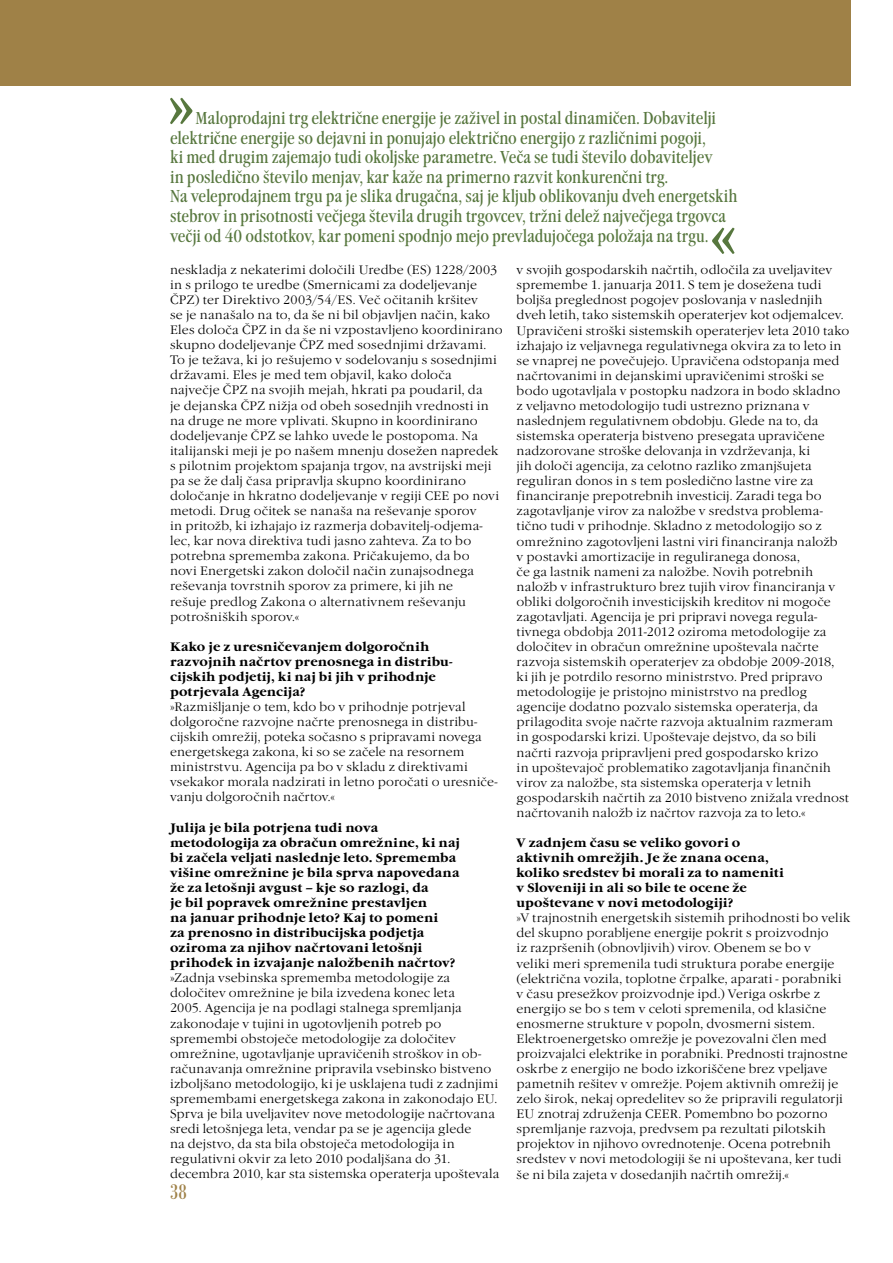
<style>
.page{position:relative;width:893px;height:1263px;background:#fff}
.page>*{position:absolute;margin:0;border:0;box-sizing:border-box;transform-origin:0 0}
.t1{font:condensed 22.5px "Bodoni Ant TEE";color:#9f8147}
.t2{font:condensed 18px/19.5px "Garamond Itc TEE";letter-spacing:-.01em;color:#57773e}
.t3{font:12.75px/15px "Garamond Itc TEE Ligh";letter-spacing:.01em;color:#000}
.t4{font:700 12.75px/15px "Garamond Itc TEE";letter-spacing:.015em;color:#000}
</style>
<div class="page">
<svg style="left:170px;top:98px;width:22px;height:26px"></svg>
<svg style="left:712px;top:228px;width:22px;height:26px"></svg>
<div style="left:0;top:0;width:850px;height:85px;background:#9f8147"></div>
<p class="t2" style="left:170px;top:109px;width:569px;text-indent:26px">Maloprodajni trg električne energije je zaživel in postal dinamičen. Dobavitelji električne energije so dejavni in ponujajo električno energijo z različnimi pogoji,<br>ki med drugim zajemajo tudi okoljske parametre. Veča se tudi število dobaviteljev<br>in posledično število menjav, kar kaže na primerno razvit konkurenčni trg.<br>Na veleprodajnem trgu pa je slika drugačna, saj je kljub oblikovanju dveh energetskih stebrov in prisotnosti večjega števila drugih trgovcev, tržni delež največjega trgovca večji od 40 odstotkov, kar pomeni spodnjo mejo prevladujočega položaja na trgu.</p>
<p class="t3" style="left:170px;top:262px;width:334px">neskladja z nekaterimi določili Uredbe (ES) 1228/2003 in s prilogo te uredbe (Smernicami za dodeljevanje ČPZ) ter Direktivo 2003/54/ES. Več očitanih kršitev<br>se je nanašalo na to, da še ni bil objavljen način, kako Eles določa ČPZ in da še ni vzpostavljeno koordinirano skupno dodeljevanje ČPZ med sosednjimi državami.<br>To je težava, ki jo rešujemo v sodelovanju s sosednjimi državami. Eles je med tem objavil, kako določa največje ČPZ na svojih mejah, hkrati pa poudaril, da<br>je dejanska ČPZ nižja od obeh sosednjih vrednosti in na druge ne more vplivati. Skupno in koordinirano dodeljevanje ČPZ se lahko uvede le postopoma. Na italijanski meji je po našem mnenju dosežen napredek s pilotnim projektom spajanja trgov, na avstrijski meji pa se že dalj časa pripravlja skupno koordinirano določanje in hkratno dodeljevanje v regiji CEE po novi metodi. Drug očitek se nanaša na reševanje sporov<br>in pritožb, ki izhajajo iz razmerja dobavitelj-odjema&shy;lec, kar nova direktiva tudi jasno zahteva. Za to bo potrebna sprememba zakona. Pričakujemo, da bo<br>novi Energetski zakon določil način zunajsodnega reševanja tovrstnih sporov za primere, ki jih ne<br>rešuje predlog Zakona o alternativnem reševanju potrošniških sporov.«</p>
<p class="t4" style="left:170px;top:639px;width:284px">Kako je z uresničevanjem dolgoročnih razvojnih načrtov prenosnega in distribu&shy;cijskih podjetij, ki naj bi jih v prihodnje potrjevala Agencija?</p>
<p class="t3" style="left:170px;top:699px;width:329px">»Razmišljanje o tem, kdo bo v prihodnje potrjeval dolgoročne razvojne načrte prenosnega in distribu&shy;cijskih omrežij, poteka sočasno s pripravami novega energetskega zakona, ki so se začele na resornem ministrstvu. Agencija pa bo v skladu z direktivami vsekakor morala nadzirati in letno poročati o uresniče&shy;vanju dolgoročnih načrtov.«</p>
<p class="t4" style="left:170px;top:820px;width:291px">Julija je bila potrjena tudi nova metodologija za obračun omrežnine, ki naj bi začela veljati naslednje leto. Sprememba višine omrežnine je bila sprva napovedana že za letošnji avgust – kje so razlogi, da<br>je bil popravek omrežnine prestavljen<br>na januar prihodnje leto? Kaj to pomeni<br>za prenosno in distribucijska podjetja oziroma za njihov načrtovani letošnji prihodek in izvajanje naložbenih načrtov?</p>
<p class="t3" style="left:170px;top:971px;width:331px">»Zadnja vsebinska sprememba metodologije za določitev omrežnine je bila izvedena konec leta<br>2005. Agencija je na podlagi stalnega spremljanja zakonodaje v tujini in ugotovljenih potreb po spremembi obstoječe metodologije za določitev omrežnine, ugotavljanje upravičenih stroškov in ob&shy;računavanja omrežnine pripravila vsebinsko bistveno izboljšano metodologijo, ki je usklajena tudi z zadnjimi spremembami energetskega zakona in zakonodajo EU.<br>Sprva je bila uveljavitev nove metodologije načrtovana sredi letošnjega leta, vendar pa se je agencija glede<br>na dejstvo, da sta bila obstoječa metodologija in regulativni okvir za leto 2010 podaljšana do 31. decembra 2010, kar sta sistemska operaterja upoštevala</p>
<h1 class="t1" style="left:170px;top:1179px;width:18px">38</h1>
<p class="t3" style="left:517px;top:263px;width:334px">v svojih gospodarskih načrtih, odločila za uveljavitev spremembe 1. januarja 2011. S tem je dosežena tudi boljša preglednost pogojev poslovanja v naslednjih dveh letih, tako sistemskih operaterjev kot odjemalcev.<br>Upravičeni stroški sistemskih operaterjev leta 2010 tako izhajajo iz veljavnega regulativnega okvira za to leto in se vnaprej ne povečujejo. Upravičena odstopanja med načrtovanimi in dejanskimi upravičenimi stroški se bodo ugotavljala v postopku nadzora in bodo skladno z veljavno metodologijo tudi ustrezno priznana v naslednjem regulativnem obdobju. Glede na to, da sistemska operaterja bistveno presegata upravičene nadzorovane stroške delovanja in vzdrževanja, ki<br>jih določi agencija, za celotno razliko zmanjšujeta reguliran donos in s tem posledično lastne vire za financiranje prepotrebnih investicij. Zaradi tega bo zagotavljanje virov za naložbe v sredstva problema&shy;tično tudi v prihodnje. Skladno z metodologijo so z omrežnino zagotovljeni lastni viri financiranja naložb<br>v postavki amortizacije in reguliranega donosa,<br>če ga lastnik nameni za naložbe. Novih potrebnih naložb v infrastrukturo brez tujih virov financiranja v obliki dolgoročnih investicijskih kreditov ni mogoče zagotavljati. Agencija je pri pripravi novega regula&shy;tivnega obdobja 2011-2012 oziroma metodologije za določitev in obračun omrežnine upoštevala načrte razvoja sistemskih operaterjev za obdobje 2009-2018,<br>ki jih je potrdilo resorno ministrstvo. Pred pripravo metodologije je pristojno ministrstvo na predlog agencije dodatno pozvalo sistemska operaterja, da prilagodita svoje načrte razvoja aktualnim razmeram<br>in gospodarski krizi. Upoštevaje dejstvo, da so bili načrti razvoja pripravljeni pred gospodarsko krizo<br>in upoštevajoč problematiko zagotavljanja finančnih virov za naložbe, sta sistemska operaterja v letnih gospodarskih načrtih za 2010 bistveno znižala vrednost načrtovanih naložb iz načrtov razvoja za to leto.«</p>
<p class="t4" style="left:517px;top:835px;width:269px">V zadnjem času se veliko govori o aktivnih omrežjih. Je že znana ocena, koliko sredstev bi morali za to nameniti v Sloveniji in ali so bile te ocene že upoštevane v novi metodologiji?</p>
<p class="t3" style="left:517px;top:911px;width:335px">»V trajnostnih energetskih sistemih prihodnosti bo velik del skupno porabljene energije pokrit s proizvodnjo<br>iz razpršenih (obnovljivih) virov. Obenem se bo v<br>veliki meri spremenila tudi struktura porabe energije (električna vozila, toplotne črpalke, aparati - porabniki v času presežkov proizvodnje ipd.) Veriga oskrbe z energijo se bo s tem v celoti spremenila, od klasične enosmerne strukture v popoln, dvosmerni sistem.<br>Elektroenergetsko omrežje je povezovalni člen med proizvajalci elektrike in porabniki. Prednosti trajnostne oskrbe z energijo ne bodo izkoriščene brez vpeljave pametnih rešitev v omrežje. Pojem aktivnih omrežij je zelo širok, nekaj opredelitev so že pripravili regulatorji EU znotraj združenja CEER. Pomembno bo pozorno spremljanje razvoja, predvsem pa rezultati pilotskih projektov in njihovo ovrednotenje. Ocena potrebnih sredstev v novi metodologiji še ni upoštevana, ker tudi še ni bila zajeta v dosedanjih načrtih omrežij.«</p>
</div>
